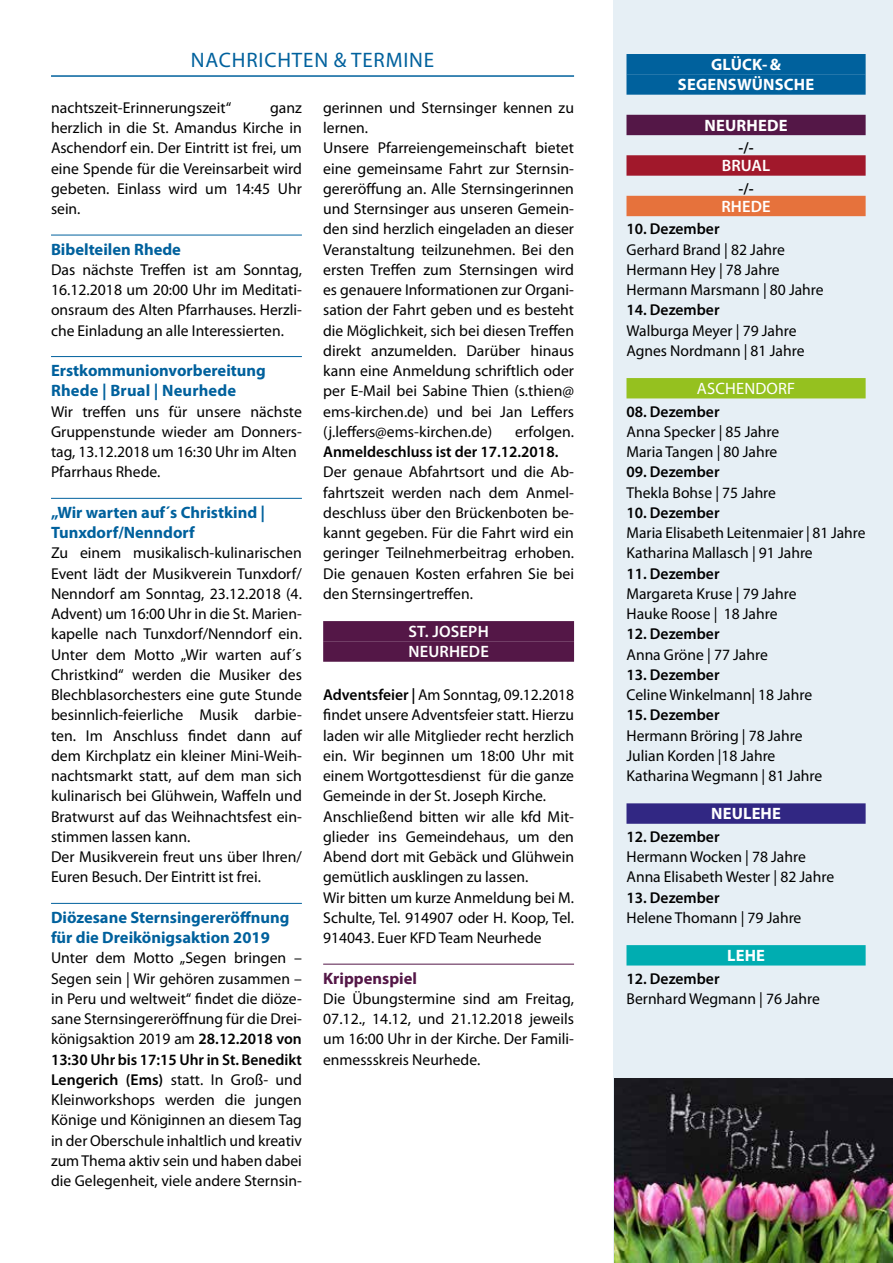
<style>
.page{position:relative;width:893px;height:1263px;background:#fff}
.page>*{position:absolute;margin:0;border:0;box-sizing:border-box;transform-origin:0 0}
.t1{font:21px "Myriad Pro";letter-spacing:.04em;color:#00619d}
.t2{font:700 16.5px/20.2px "Myriad Pro";color:#00619d}
.t3{font:700 16.5px/20.2px "Myriad Pro";letter-spacing:.01em;color:#fff;text-align:center}
.t4{font:600 16.5px/20.2px "Myriad Pro";letter-spacing:.01em;color:#fff}
.t5{font:700 16.5px "Myriad Pro";color:#541747}
.t6{font:16.5px "Myriad Pro";letter-spacing:.01em;color:#fff}
.t7{font:15.75px/20.2px "Myriad Pro";color:#000}
.t8{font:600 15.75px "Myriad Pro";color:#000}
.s1{font-weight:600}
</style>
<div class="page">
<div style="left:613px;top:0;width:280px;height:1263px;background:#e6eff5"></div>
<hr style="left:51px;top:235px;width:251px;height:1px;background:#00619d">
<hr style="left:51px;top:356px;width:251px;height:1px;background:#00619d">
<hr style="left:51px;top:498px;width:251px;height:1px;background:#00619d">
<hr style="left:51px;top:903px;width:251px;height:1px;background:#00619d">
<div style="left:323px;top:621px;width:251px;height:20px;background:#541747"></div>
<div style="left:323px;top:641px;width:251px;height:21px;background:#541747"></div>
<hr style="left:323px;top:964px;width:251px;height:1px;background:#541747">
<div style="left:626px;top:54px;width:240px;height:20px;background:#00619d"></div>
<div style="left:626px;top:74px;width:240px;height:21px;background:#00619d"></div>
<div style="left:626px;top:115px;width:240px;height:20px;background:#541747"></div>
<div style="left:626px;top:155px;width:240px;height:21px;background:#a1182b"></div>
<div style="left:626px;top:196px;width:240px;height:20px;background:#e6723c"></div>
<div style="left:626px;top:378px;width:240px;height:20px;background:#95c11f"></div>
<div style="left:626px;top:803px;width:240px;height:21px;background:#312783"></div>
<div style="left:626px;top:945px;width:240px;height:20px;background:#00adb1"></div>
<img style="left:615px;top:1079px;width:278px;height:184px">
<hr style="left:51px;top:75px;width:523px;height:2px;background:#00619d">
<h1 class="t1" style="left:191px;top:47px;width:245px">NACHRICHTEN &amp; TERMINE</h1>
<p class="t7" style="left:51px;top:97px;width:182px">nachtszeit-Erinnerungszeit“</p>
<p class="t7" style="left:51px;top:97px;width:252px;text-align:justify;text-indent:219px">ganz herzlich in die St. Amandus Kirche in Aschendorf ein. Der Eintritt ist frei, um eine Spende für die Vereinsarbeit wird gebeten. Einlass wird um 14:45 Uhr sein.</p>
<p class="t2" style="left:51px;top:238px;width:131px">Bibelteilen Rhede</p>
<p class="t7" style="left:51px;top:259px;width:252px;text-align:justify">Das nächste Treffen ist am Sonntag, 16.12.2018 um 20:00 Uhr im Meditati&shy;onsraum des Alten Pfarrhauses. Herzli&shy;che Einladung an alle Interessierten.</p>
<p class="t2" style="left:51px;top:360px;width:216px">Erstkommunionvorbereitung<br>Rhede | Brual | Neurhede</p>
<p class="t7" style="left:51px;top:401px;width:252px">Wir treffen uns für unsere nächste<br>Gruppenstunde wieder am Donners&shy;tag, 13.12.2018 um 16:30 Uhr im Alten<br>Pfarrhaus Rhede.</p>
<p class="t2" style="left:51px;top:502px;width:216px">„Wir warten auf´s Christkind |<br>Tunxdorf/Nenndorf</p>
<p class="t7" style="left:51px;top:543px;width:252px">Zu einem musikalisch-kulinarischen Event lädt der Musikverein Tunxdorf/ Nenndorf am Sonntag, 23.12.2018 (4.<br>Advent) um 16:00 Uhr in die St. Marien&shy;kapelle nach Tunxdorf/Nenndorf ein.<br>Unter dem Motto „Wir warten auf´s Christkind“ werden die Musiker des Blechblasorchesters eine gute Stunde besinnlich-feierliche Musik darbie&shy;ten. Im Anschluss findet dann auf dem Kirchplatz ein kleiner Mini-Weih&shy;nachtsmarkt statt, auf dem man sich kulinarisch bei Glühwein, Waffeln und Bratwurst auf das Weihnachtsfest ein&shy;stimmen lassen kann.<br>Der Musikverein freut uns über Ihren/ Euren Besuch. Der Eintritt ist frei.</p>
<p class="t2" style="left:51px;top:907px;width:240px">Diözesane Sternsingereröffnung für die Dreikönigsaktion 2019</p>
<p class="t7" style="left:51px;top:948px;width:252px;text-align:justify">Unter dem Motto „Segen bringen – Segen sein | Wir gehören zusammen – in Peru und weltweit“ findet die diöze&shy;sane Sternsingereröffnung für die Drei&shy;königsaktion 2019 am <span class="s1">28.12.2018 von 13:30 Uhr bis 17:15 Uhr in St. Benedikt Lengerich (Ems)</span> statt. In Groß- und Kleinworkshops werden die jungen Könige und Königinnen an diesem Tag in der Oberschule inhaltlich und kreativ zum Thema aktiv sein und haben dabei die Gelegenheit, viele andere Sternsin-</p>
<p class="t7" style="left:323px;top:97px;width:252px">gerinnen und Sternsinger kennen zu lernen.<br>Unsere Pfarreiengemeinschaft bietet eine gemeinsame Fahrt zur Sternsin&shy;gereröffung an. Alle Sternsingerinnen und Sternsinger aus unseren Gemein&shy;den sind herzlich eingeladen an dieser Veranstaltung teilzunehmen. Bei den ersten Treffen zum Sternsingen wird es genauere Informationen zur Organi&shy;sation der Fahrt geben und es besteht die Möglichkeit, sich bei diesen Treffen direkt anzumelden. Darüber hinaus kann eine Anmeldung schriftlich oder per E-Mail bei Sabine Thien (s.thien@ ems-kirchen.de) und bei Jan Leffers (j.leffers@ems-kirchen.de)</p>
<p class="t7" style="left:515px;top:421px;width:60px">erfolgen.</p>
<p class="t8" style="left:323px;top:442px;width:237px">Anmeldeschluss ist der 17.12.2018.</p>
<p class="t7" style="left:323px;top:462px;width:252px;text-align:justify">Der genaue Abfahrtsort und die Ab&shy;fahrtszeit werden nach dem Anmel&shy;deschluss über den Brückenboten be&shy;kannt gegeben. Für die Fahrt wird ein geringer Teilnehmerbeitrag erhoben.<br>Die genauen Kosten erfahren Sie bei den Sternsingertreffen.</p>
<p class="t4" style="left:408px;top:621px;width:82px">ST. JOSEPH<br>NEURHEDE</p>
<p class="t7" style="left:323px;top:684px;width:252px"><span class="s1">Adventsfeier |</span> Am Sonntag, 09.12.2018 findet unsere Adventsfeier statt. Hierzu laden wir alle Mitglieder recht herzlich ein. Wir beginnen um 18:00 Uhr mit einem Wortgottesdienst für die ganze Gemeinde in der St. Joseph Kirche.<br>Anschließend bitten wir alle kfd Mit&shy;glieder ins Gemeindehaus, um den Abend dort mit Gebäck und Glühwein gemütlich ausklingen zu lassen.<br>Wir bitten um kurze Anmeldung bei M.<br>Schulte, Tel. 914907 oder H. Koop, Tel.<br>914043. Euer KFD Team Neurhede</p>
<p class="t5" style="left:323px;top:967px;width:95px">Krippenspiel</p>
<p class="t7" style="left:323px;top:988px;width:252px;text-align:justify">Die Übungstermine sind am Freitag, 07.12., 14.12, und 21.12.2018 jeweils um 16:00 Uhr in der Kirche. Der Famili&shy;enmessskreis Neurhede.</p>
<p class="t3" style="left:678px;top:54px;width:138px">GLÜCK-&amp;<br>SEGENSWÜNSCHE</p>
<p class="t3" style="left:705px;top:115px;width:84px">NEURHEDE</p>
<p class="t8" style="left:738px;top:138px;width:17px">-/-</p>
<p class="t4" style="left:722px;top:155px;width:50px">BRUAL</p>
<p class="t8" style="left:738px;top:178px;width:17px">-/-</p>
<p class="t4" style="left:721px;top:196px;width:51px">RHEDE</p>
<p class="t8" style="left:626px;top:219px;width:95px">10. Dezember</p>
<p class="t7" style="left:626px;top:239px;width:199px">Gerhard Brand | 82 Jahre<br>Hermann Hey | 78 Jahre<br>Hermann Marsmann | 80 Jahre</p>
<p class="t8" style="left:626px;top:300px;width:95px">14. Dezember</p>
<p class="t7" style="left:626px;top:320px;width:179px">Walburga Meyer | 79 Jahre<br>Agnes Nordmann | 81 Jahre</p>
<p class="t6" style="left:697px;top:378px;width:100px">ASCHENDORF</p>
<p class="t8" style="left:626px;top:401px;width:95px">08. Dezember</p>
<p class="t7" style="left:626px;top:421px;width:154px">Anna Specker | 85 Jahre<br>Maria Tangen | 80 Jahre</p>
<p class="t8" style="left:626px;top:462px;width:95px">09. Dezember</p>
<p class="t7" style="left:626px;top:482px;width:151px">Thekla Bohse | 75 Jahre</p>
<p class="t8" style="left:626px;top:502px;width:95px">10. Dezember</p>
<p class="t7" style="left:626px;top:522px;width:241px">Maria Elisabeth Leitenmaier | 81 Jahre<br>Katharina Mallasch | 91 Jahre</p>
<p class="t8" style="left:626px;top:563px;width:95px">11. Dezember</p>
<p class="t7" style="left:626px;top:583px;width:172px">Margareta Kruse | 79 Jahre<br>Hauke Roose | 18 Jahre</p>
<p class="t8" style="left:626px;top:624px;width:95px">12. Dezember</p>
<p class="t7" style="left:626px;top:644px;width:143px">Anna Gröne | 77 Jahre</p>
<p class="t8" style="left:626px;top:665px;width:95px">13. Dezember</p>
<p class="t7" style="left:626px;top:684px;width:187px">Celine Winkelmann| 18 Jahre</p>
<p class="t8" style="left:626px;top:705px;width:95px">15. Dezember</p>
<p class="t7" style="left:626px;top:725px;width:197px">Hermann Bröring | 78 Jahre<br>Julian Korden |18 Jahre<br>Katharina Wegmann | 81 Jahre</p>
<p class="t3" style="left:711px;top:803px;width:71px">NEULEHE</p>
<p class="t8" style="left:626px;top:826px;width:95px">12. Dezember</p>
<p class="t7" style="left:626px;top:846px;width:209px">Hermann Wocken | 78 Jahre<br>Anna Elisabeth Wester | 82 Jahre</p>
<p class="t8" style="left:626px;top:887px;width:95px">13. Dezember</p>
<p class="t7" style="left:626px;top:907px;width:176px">Helene Thomann | 79 Jahre</p>
<p class="t3" style="left:727px;top:945px;width:39px">LEHE</p>
<p class="t8" style="left:626px;top:968px;width:95px">12. Dezember</p>
<p class="t7" style="left:626px;top:988px;width:195px">Bernhard Wegmann | 76 Jahre</p>
</div>
